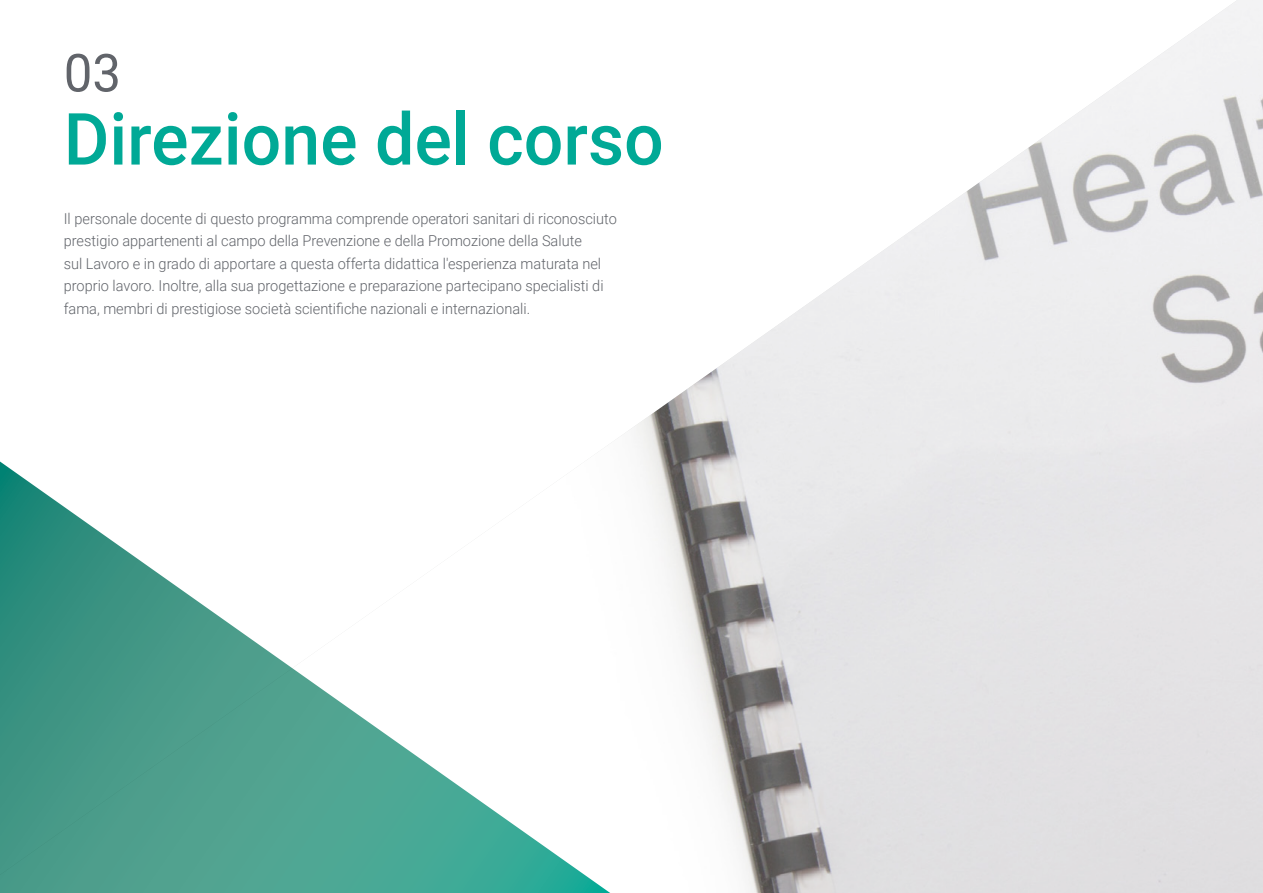
<style>
.page{position:relative;width:1263px;height:893px;background:#fff}
.page>*{position:absolute;margin:0;border:0;box-sizing:border-box;transform-origin:0 0}
.t1{font:500 72px "Roboto";color:#00a996}
.t2{font:52.5px "Roboto";color:#61646a}
.t3{font:300 15px/22.5px "Roboto";color:#61646a}
</style>
<div class="page">
<img style="left:621px;top:0;width:642px;height:893px">
<svg style="left:0;top:446px;width:640px;height:447px"></svg>
<h2 class="t2" style="left:64px;top:36px;width:59px">03</h2>
<h1 class="t1" style="left:64px;top:89px;width:601px">Direzione del corso</h1>
<p class="t3" style="left:64px;top:207px;width:555px">Il personale docente di questo programma comprende operatori sanitari di riconosciuto prestigio appartenenti al campo della Prevenzione e della Promozione della Salute<br>sul Lavoro e in grado di apportare a questa offerta didattica l'esperienza maturata nel proprio lavoro. Inoltre, alla sua progettazione e preparazione partecipano specialisti di fama, membri di prestigiose società scientifiche nazionali e internazionali.</p>
</div>
